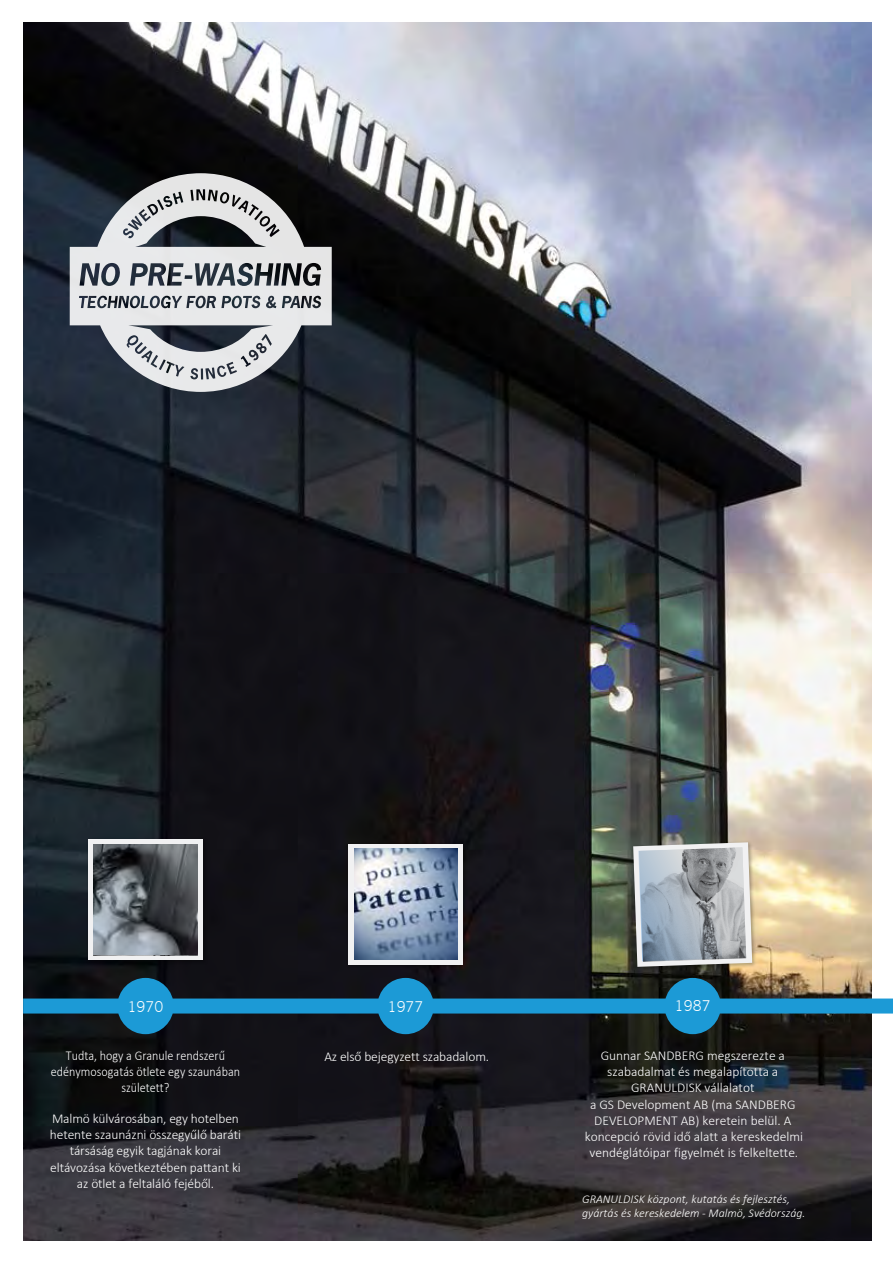
<style>
.page{position:relative;width:893px;height:1263px;background:#fff}
.page>*{position:absolute;margin:0;border:0;box-sizing:border-box;transform-origin:0 0}
.t1{font:300 15px "News Gothic BT";color:#fff}
.t2{font:300 13.5px/16.2px "Calibri";color:#fff;text-align:center}
.t3{font:300 13.5px/16.2px "Calibri";color:#fff;text-align:center;scale:.9 1}
.t4{font:italic 300 12px/14.4px "Calibri";color:#fff}
</style>
<div class="page">
<img style="left:23px;top:22px;width:849px;height:1219px">
<div style="left:23px;top:998px;width:870px;height:15px;background:#1c9ad6"></div>
<div style="left:86px;top:838px;width:122px;height:127px;background:#000;opacity:.3"></div>
<svg style="left:88px;top:839px;width:115px;height:121px;fill:#f1f1f2"></svg>
<img style="left:94px;top:844px;width:103px;height:111px">
<div style="left:346px;top:842px;width:122px;height:127px;background:#000;opacity:.3"></div>
<svg style="left:348px;top:844px;width:115px;height:120px;fill:#f1f1f2"></svg>
<img style="left:354px;top:849px;width:103px;height:110px">
<div style="left:631px;top:840px;width:126px;height:132px;background:#000;opacity:.3"></div>
<div style="left:665px;top:978px;width:56px;height:56px;background:#1c9ad6;border-radius:50%"></div>
<div style="left:117px;top:978px;width:57px;height:56px;background:#1c9ad6;border-radius:50%"></div>
<div style="left:377px;top:978px;width:57px;height:56px;background:#1c9ad6;border-radius:50%"></div>
<svg style="left:633px;top:842px;width:119px;height:125px;background:#a8aeb4"></svg>
<svg style="left:70px;top:173px;width:262px;height:219px;background:#898c91"></svg>
<p class="t1" style="left:128px;top:997px;width:37px">1970</p>
<p class="t1" style="left:388px;top:997px;width:37px">1977</p>
<p class="t3" style="left:51px;top:1047px;width:212px">Tudta, hogy a Granule rendszerű edénymosogatás ötlete egy szaunában született?</p>
<p class="t2" style="left:50px;top:1110px;width:193px">Malmö külvárosában, egy hotelben hetente szaunázni összegyűlő baráti társáság egyik tagjának korai eltávozása következtében pattant ki az ötlet a feltaláló fejéből.</p>
<p class="t2" style="left:324px;top:1048px;width:166px">Az első bejegyzett szabadalom.</p>
<p class="t1" style="left:675px;top:997px;width:37px">1987</p>
<p class="t2" style="left:585px;top:1047px;width:220px">Gunnar SANDBERG megszerezte a szabadalmat és megalapította a GRANULDISK vállalatot<br>a GS Development AB (ma SANDBERG DEVELOPMENT AB) keretein belül. A koncepció rövid idő alatt a kereskedelmi vendéglátóipar figyelmét is felkeltette.</p>
<p class="t4" style="left:582px;top:1191px;width:225px">GRANULDISK központ, kutatás és fejlesztés, gyártás és kereskedelem - Malmö, Svédország.</p>
</div>
